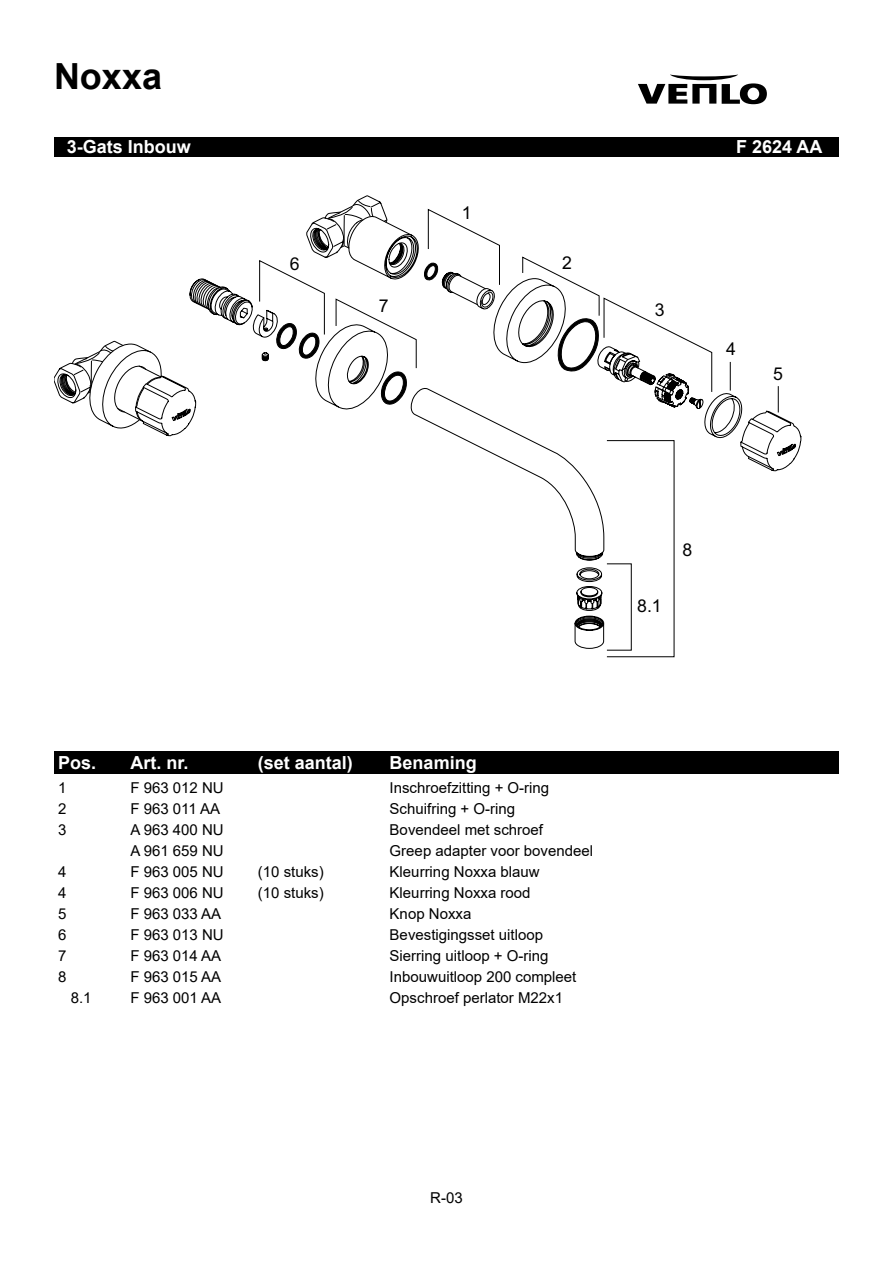
<style>
.page{position:relative;width:893px;height:1263px;background:#fff}
.page>*{position:absolute;margin:0;border:0;box-sizing:border-box;transform-origin:0 0}
.t1{font:700 36px "Arial";color:#000}
.t2{font:700 18px "Arial";color:#fff}
.t3{font:17.7px "Arial";color:#000}
.t4{font:15px/21px "Arial";color:#000}
</style>
<div class="page">
<svg style="left:638px;top:75px;width:129px;height:29px"></svg>
<div style="left:54px;top:137px;width:512px;height:20px;background:#000"></div>
<div style="left:566px;top:137px;width:273px;height:20px;background:#000"></div>
<div style="left:54px;top:751px;width:72px;height:23px;background:#000"></div>
<div style="left:385px;top:751px;width:454px;height:23px;background:#000"></div>
<div style="left:254px;top:751px;width:131px;height:23px;background:#000"></div>
<div style="left:126px;top:751px;width:128px;height:23px;background:#000"></div>
<svg style="left:740px;top:386px;width:55px;height:85px"></svg>
<svg style="left:54px;top:200px;width:329px;height:236px"></svg>
<svg style="left:259px;top:208px;width:416px;height:449px"></svg>
<svg style="left:778px;top:386px;width:1px;height:26px"></svg>
<svg style="left:476px;top:273px;width:268px;height:167px"></svg>
<h1 class="t1" style="left:54px;top:51px;width:110px">Noxxa</h1>
<p class="t2" style="left:67px;top:134px;width:126px">3-Gats Inbouw</p>
<p class="t2" style="left:736px;top:134px;width:88px">F 2624 AA</p>
<p class="t3" style="left:290px;top:252px;width:11px">6</p>
<p class="t3" style="left:379px;top:294px;width:11px">7</p>
<p class="t3" style="left:462px;top:201px;width:11px">1</p>
<p class="t3" style="left:562px;top:250px;width:11px">2</p>
<p class="t3" style="left:655px;top:297px;width:11px">3</p>
<p class="t3" style="left:726px;top:337px;width:11px">4</p>
<p class="t3" style="left:773px;top:361px;width:11px">5</p>
<p class="t3" style="left:637px;top:593px;width:26px">8.1</p>
<p class="t3" style="left:682px;top:537px;width:11px">8</p>
<p class="t2" style="left:58px;top:750px;width:40px">Pos.</p>
<p class="t2" style="left:130px;top:750px;width:60px">Art. nr.</p>
<p class="t2" style="left:258px;top:750px;width:97px">(set aantal)</p>
<p class="t2" style="left:390px;top:750px;width:89px">Benaming</p>
<p class="t4" style="left:58px;top:777px;width:10px;text-align:justify">1<br>2<br>3</p>
<p class="t4" style="left:58px;top:861px;width:10px;text-align:justify">4<br>4<br>5<br>6<br>7<br>8</p>
<p class="t4" style="left:71px;top:987px;width:22px">8.1</p>
<p class="t4" style="left:390px;top:777px;width:205px">Inschroefzitting + O-ring<br>Schuifring + O-ring<br>Bovendeel met schroef<br>Greep adapter voor bovendeel<br>Kleurring Noxxa blauw<br>Kleurring Noxxa rood<br>Knop Noxxa<br>Bevestigingsset uitloop<br>Sierring uitloop + O-ring<br>Inbouwuitloop 200 compleet<br>Opschroef perlator M22x1</p>
<p class="t4" style="left:130px;top:777px;width:95px">F 963 012 NU<br>F 963 011 AA<br>A 963 400 NU<br>A 961 659 NU<br>F 963 005 NU<br>F 963 006 NU<br>F 963 033 AA<br>F 963 013 NU<br>F 963 014 AA<br>F 963 015 AA<br>F 963 001 AA</p>
<p class="t4" style="left:258px;top:861px;width:67px">(10 stuks) (10 stuks)</p>
<p class="t4" style="left:430px;top:1187px;width:34px">R-03</p>
</div>
